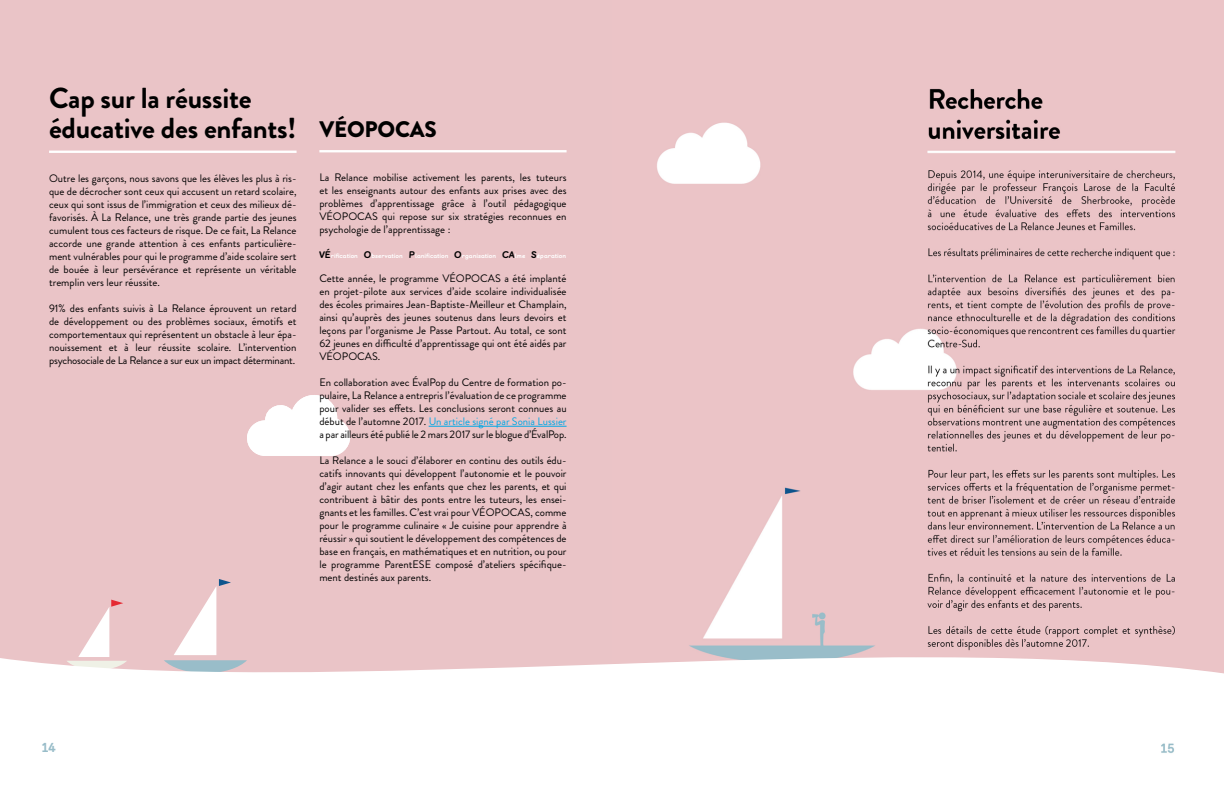
<style>
.page{position:relative;width:1224px;height:792px;background:#fff}
.page>*{position:absolute;margin:0;border:0;box-sizing:border-box;transform-origin:0 0}
.t1{font:700 28.9px/30.1px "Brandon Grotesque";letter-spacing:-.01em;color:#000}
.t2{font:900 22.5px "Brandon Grotesque";letter-spacing:-.01em;color:#000}
.t3{font:800 13px "Castledown";color:#99bdc9}
.t4{font:10.8px/13px "Brandon Grotesque";color:#000;text-align:justify}
.t5{font:6.3px "Castledown Heavy Fun";letter-spacing:-.01em;color:#fff}
.s1{color:#00a8e6}
.s2{font-size:9.7px;color:#000}
</style>
<div class="page">
<div style="left:0;top:0;width:1224px;height:692px;background:#eac4c7"></div>
<img style="left:657px;top:88px;width:519px;height:665px">
<svg style="left:192px;top:579px;width:39px;height:46px"></svg>
<svg style="left:98px;top:600px;width:25px;height:25px"></svg>
<svg style="left:247px;top:395px;width:103px;height:61px"></svg>
<svg style="left:0;top:625px;width:1224px;height:98px;fill:#fff"></svg>
<hr style="left:429px;top:426px;width:138px;height:1px;background:#00a8e6">
<hr style="left:319px;top:150px;width:248px;height:2px;background:#fff">
<hr style="left:49px;top:151px;width:248px;height:2px;background:#fff">
<h1 class="t1" style="left:49px;top:84px;width:249px">Cap sur la réussite éducative des enfants!</h1>
<p class="t4" style="left:49px;top:172px;width:249px">Outre les garçons, nous savons que les élèves les plus à ris&shy;que de décrocher sont ceux qui accusent un retard scolaire, ceux qui sont issus de l’immigration et ceux des milieux dé&shy;favorisés. À La Relance, une très grande partie des jeunes cumulent tous ces facteurs de risque. De ce fait, La Relance accorde une grande attention à ces enfants particulière&shy;ment vulnérables pour qui le programme d’aide scolaire sert de bouée à leur persévérance et représente un véritable tremplin vers leur réussite.</p>
<p class="t4" style="left:49px;top:302px;width:249px">91% des enfants suivis à La Relance éprouvent un retard de développement ou des problèmes sociaux, émotifs et comportementaux qui représentent un obstacle à leur épa&shy;nouissement et à leur réussite scolaire. L’intervention psychosociale de La Relance a sur eux un impact déterminant.</p>
<h2 class="t2" style="left:319px;top:114px;width:119px">VÉOPOCAS</h2>
<p class="t4" style="left:319px;top:171px;width:249px">La Relance mobilise activement les parents, les tuteurs et les enseignants autour des enfants aux prises avec des problèmes d’apprentissage grâce à l’outil pédagogique VÉOPOCAS qui repose sur six stratégies reconnues en psychologie de l’apprentissage :</p>
<p class="t4" style="left:319px;top:272px;width:249px">Cette année, le programme VÉOPOCAS a été implanté en projet-pilote aux services d’aide scolaire individualisée des écoles primaires Jean-Baptiste-Meilleur et Champlain, ainsi qu’auprès des jeunes soutenus dans leurs devoirs et leçons par l’organisme Je Passe Partout. Au total, ce sont 62 jeunes en difficulté d’apprentissage qui ont été aidés par VÉOPOCAS.</p>
<p class="t4" style="left:319px;top:376px;width:249px">En collaboration avec ÉvalPop du Centre de formation po&shy;pulaire, La Relance a entrepris l’évaluation de ce programme pour valider ses effets. Les conclusions seront connues au début de l’automne 2017. <span class="s1">Un article signé par Sonia Lussier </span>a par ailleurs été publié le 2 mars 2017 sur le blogue d’ÉvalPop.</p>
<p class="t4" style="left:319px;top:454px;width:249px">La Relance a le souci d’élaborer en continu des outils édu&shy;catifs innovants qui développent l’autonomie et le pouvoir d’agir autant chez les enfants que chez les parents, et qui contribuent à bâtir des ponts entre les tuteurs, les ensei&shy;gnants et les familles. C’est vrai pour VÉOPOCAS, comme pour le programme culinaire « Je cuisine pour apprendre à réussir » qui soutient le développement des compétences de base en français, en mathématiques et en nutrition, ou pour le programme ParentESE composé d’ateliers spécifique&shy;ment destinés aux parents.</p>
<p class="t5" style="left:319px;top:251px;width:249px"><span class="s2">Vé</span>rification <span class="s2">O</span>bservation <span class="s2">P</span>lanification <span class="s2">O</span>rganisation <span class="s2">Ca</span>lme <span class="s2">S</span>éparation</p>
<p class="t3" style="left:42px;top:736px;width:16px">14</p>
</div>
